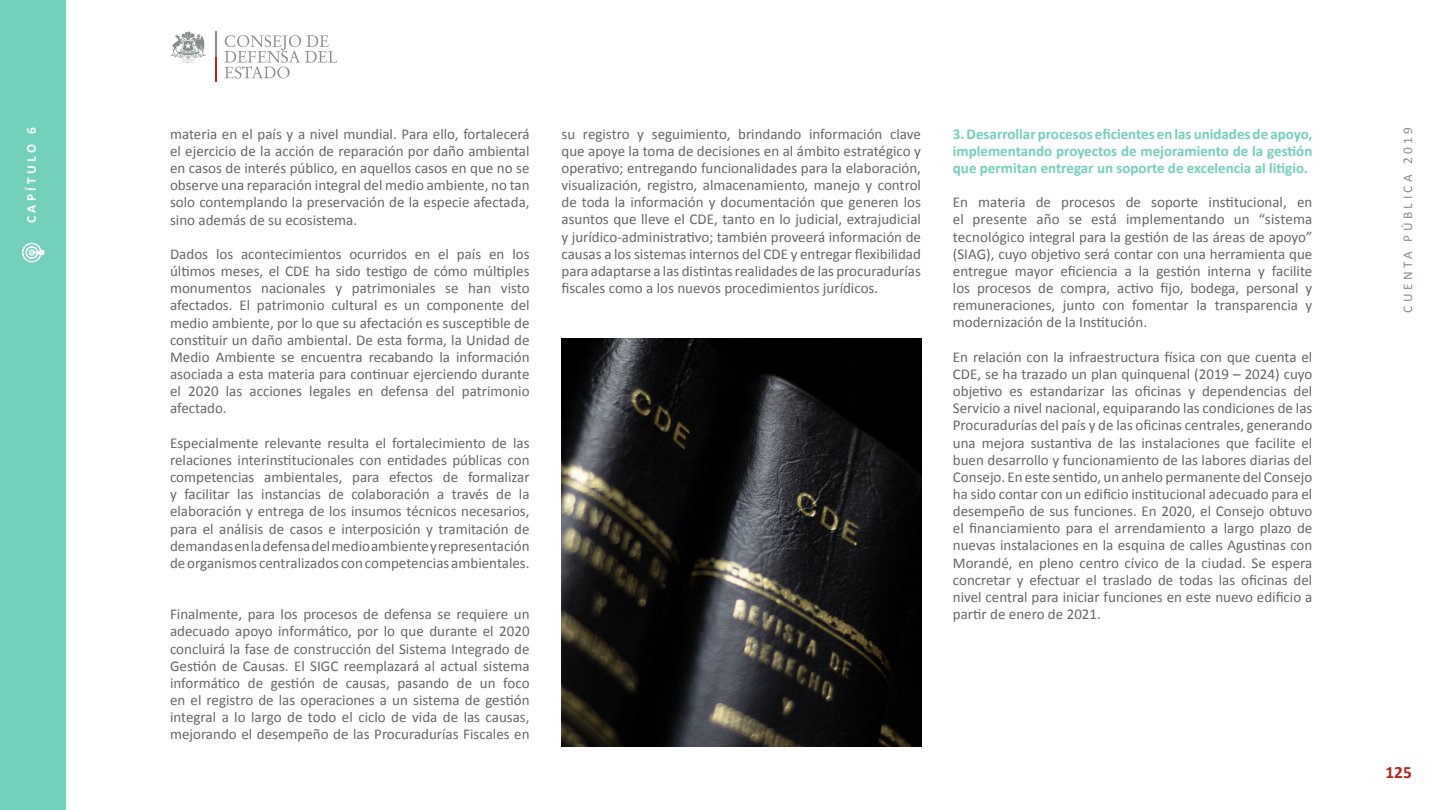
<style>
.page{position:relative;width:1440px;height:810px;background:#fff}
.page>*{position:absolute;margin:0;border:0;box-sizing:border-box;transform-origin:0 0}
.t1{font:700 17.33px "Calibri";color:#b0261c}
.t2{font:15px/17.2px "Calibri";color:#666;text-align:justify}
.t3{font:700 15px/17.2px "Calibri";color:#72d0bd;text-align:justify}
.t4{font:13.35px "Calibri";letter-spacing:.26em;color:#878c8c}
.t5{font:700 13.35px "Calibri";letter-spacing:.26em;color:#fff}
</style>
<div class="page">
<div style="left:0;top:0;width:65px;height:810px;background:#72d0bd"></div>
<svg style="left:170px;top:31px;width:36px;height:32px"></svg>
<svg style="left:224px;top:35px;width:113px;height:44px"></svg>
<hr style="left:215px;top:57px;width:2px;height:25px;background:#b0261c">
<hr style="left:215px;top:31px;width:2px;height:26px;background:#878c8c">
<svg style="left:22px;top:242px;width:23px;height:21px"></svg>
<img style="left:561px;top:338px;width:360px;height:408px">
<p class="t5" style="left:22px;top:223px;width:98px;rotate:-90deg">CAPÍTULO 6</p>
<p class="t2" style="left:170px;top:125px;width:361px">materia en el país y a nivel mundial. Para ello, fortalecerá el ejercicio de la acción de reparación por daño ambiental en casos de interés público, en aquellos casos en que no se observe una reparación integral del medio ambiente, no tan solo contemplando la preservación de la especie afectada, sino además de su ecosistema.</p>
<p class="t2" style="left:170px;top:245px;width:361px">Dados los acontecimientos ocurridos en el país en los últimos meses, el CDE ha sido testigo de cómo múltiples monumentos nacionales y patrimoniales se han visto afectados. El patrimonio cultural es un componente del medio ambiente, por lo que su afectación es susceptible de constituir un daño ambiental. De esta forma, la Unidad de Medio Ambiente se encuentra recabando la información asociada a esta materia para continuar ejerciendo durante el 2020 las acciones legales en defensa del patrimonio afectado.</p>
<p class="t2" style="left:170px;top:433px;width:361px">Especialmente relevante resulta el fortalecimiento de las relaciones interinstitucionales con entidades públicas con competencias ambientales, para efectos de formalizar y facilitar las instancias de colaboración a través de la elaboración y entrega de los insumos técnicos necesarios, para el análisis de casos e interposición y tramitación de demandas en la defensa del medio ambiente y representación de organismos centralizados con competencias ambientales.</p>
<p class="t2" style="left:170px;top:605px;width:361px">Finalmente, para los procesos de defensa se requiere un adecuado apoyo informático, por lo que durante el 2020 concluirá la fase de construcción del Sistema Integrado de Gestión de Causas. El SIGC reemplazará al actual sistema informático de gestión de causas, pasando de un foco en el registro de las operaciones a un sistema de gestión integral a lo largo de todo el ciclo de vida de las causas, mejorando el desempeño de las Procuradurías Fiscales en</p>
<p class="t2" style="left:561px;top:124px;width:361px">su registro y seguimiento, brindando información clave que apoye la toma de decisiones en al ámbito estratégico y operativo; entregando funcionalidades para la elaboración, visualización, registro, almacenamiento, manejo y control de toda la información y documentación que generen los asuntos que lleve el CDE, tanto en lo judicial, extrajudicial y jurídico-administrativo; también proveerá información de causas a los sistemas internos del CDE y entregar flexibilidad para adaptarse a las distintas realidades de las procuradurías fiscales como a los nuevos procedimientos jurídicos.</p>
<p class="t3" style="left:953px;top:125px;width:361px">3. Desarrollar procesos eficientes en las unidades de apoyo, implementando proyectos de mejoramiento de la gestión que permitan entregar un soporte de excelencia al litigio.</p>
<p class="t2" style="left:953px;top:193px;width:361px">En materia de procesos de soporte institucional, en el presente año se está implementando un “sistema tecnológico integral para la gestión de las áreas de apoyo” (SIAG), cuyo objetivo será contar con una herramienta que entregue mayor eficiencia a la gestión interna y facilite los procesos de compra, activo fijo, bodega, personal y remuneraciones, junto con fomentar la transparencia y modernización de la Institución.</p>
<p class="t2" style="left:953px;top:347px;width:361px">En relación con la infraestructura física con que cuenta el CDE, se ha trazado un plan quinquenal (2019 – 2024) cuyo objetivo es estandarizar las oficinas y dependencias del Servicio a nivel nacional, equiparando las condiciones de las Procuradurías del país y de las oficinas centrales, generando una mejora sustantiva de las instalaciones que facilite el buen desarrollo y funcionamiento de las labores diarias del Consejo. En este sentido, un anhelo permanente del Consejo ha sido contar con un edificio institucional adecuado para el desempeño de sus funciones. En 2020, el Consejo obtuvo el financiamiento para el arrendamiento a largo plazo de nuevas instalaciones en la esquina de calles Agustinas con Morandé, en pleno centro cívico de la ciudad. Se espera concretar y efectuar el traslado de todas las oficinas del nivel central para iniciar funciones en este nuevo edificio a partir de enero de 2021.</p>
<p class="t4" style="left:1399px;top:313px;width:187px;rotate:-90deg">CUENTA PÚBLICA 2019</p>
<p class="t1" style="left:1385px;top:760px;width:28px">125</p>
</div>
